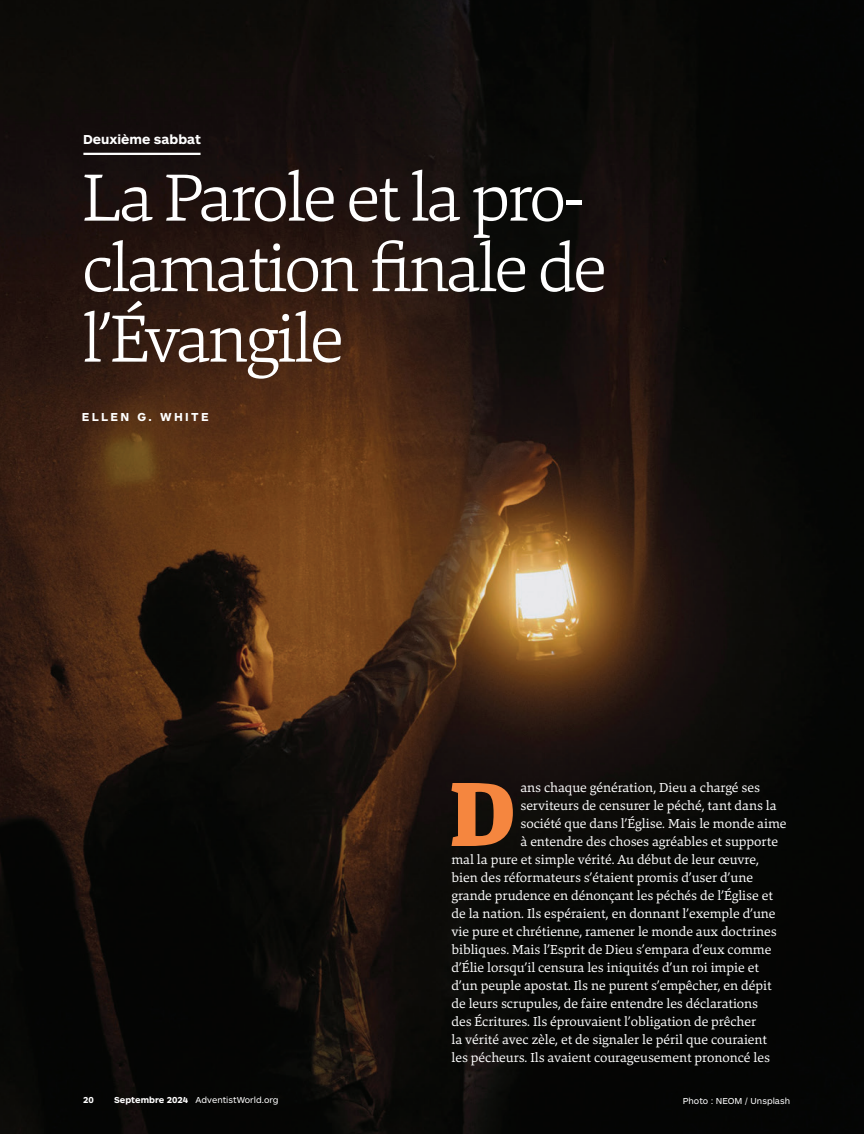
<style>
.page{position:relative;width:864px;height:1134px;background:#fff}
.page>*{position:absolute;margin:0;border:0;box-sizing:border-box;transform-origin:0 0}
.WOP_Drop_Caps{font:900 94.65px "Danton";color:#f5863f}
.WOP_H1{font:300 69px/70.5px "Danton";letter-spacing:-.04em;color:#fff}
.WOP_Drop_Caps-2{font:13.5px "Danton";color:#fff}
.t1{font:700 13.5px "ARS Maquette Pro";letter-spacing:.035em;color:#fff}
.Feature_Byline{font:700 12px "ARS Maquette Pro";letter-spacing:.2em;color:#fff}
.New_Photo_Credit{font:9px "ARS Maquette Pro";color:#fff}
.t2{font:700 9px "ARS Maquette Pro";color:#fff}
.s1{font-weight:700}
</style>
<div class="page">
<img style="left:0;top:0;width:864px;height:1134px">
<hr style="left:83px;top:153px;width:118px;height:2px;background:#fff">
<p class="t1" style="left:83px;top:131px;width:119px">Deuxième sabbat</p>
<p class="WOP_H1" style="left:82px;top:162px;width:526px">La Parole et la pro&shy;clamation finale de l’Évangile</p>
<p class="Feature_Byline" style="left:82px;top:409px;width:128px">ELLEN G. WHITE</p>
<p class="WOP_Drop_Caps" style="left:450px;top:751px;width:67px">D</p>
<p class="WOP_Drop_Caps-2" style="left:520px;top:779px;width:241px">ans chaque génération, Dieu a chargé ses</p>
<p class="WOP_Drop_Caps-2" style="left:520px;top:797px;width:258px">serviteurs de censurer le péché, tant dans la</p>
<p class="WOP_Drop_Caps-2" style="left:520px;top:815px;width:268px">société que dans l’Église. Mais le monde aime</p>
<p class="WOP_Drop_Caps-2" style="left:520px;top:833px;width:259px">à entendre des choses agréables et supporte</p>
<p class="WOP_Drop_Caps-2" style="left:451px;top:851px;width:309px">mal la pure et simple vérité. Au début de leur œuvre,</p>
<p class="WOP_Drop_Caps-2" style="left:451px;top:869px;width:303px">bien des réformateurs s’étaient promis d’user d’une</p>
<p class="WOP_Drop_Caps-2" style="left:451px;top:887px;width:323px">grande prudence en dénonçant les péchés de l’Église et</p>
<p class="WOP_Drop_Caps-2" style="left:451px;top:905px;width:326px">de la nation. Ils espéraient, en donnant l’exemple d’une</p>
<p class="WOP_Drop_Caps-2" style="left:451px;top:923px;width:327px">vie pure et chrétienne, ramener le monde aux doctrines</p>
<p class="WOP_Drop_Caps-2" style="left:451px;top:941px;width:321px">bibliques. Mais l’Esprit de Dieu s’empara d’eux comme</p>
<p class="WOP_Drop_Caps-2" style="left:451px;top:959px;width:309px">d’Élie lorsqu’il censura les iniquités d’un roi impie et</p>
<p class="WOP_Drop_Caps-2" style="left:451px;top:977px;width:322px">d’un peuple apostat. Ils ne purent s’empêcher, en dépit</p>
<p class="WOP_Drop_Caps-2" style="left:451px;top:995px;width:308px">de leurs scrupules, de faire entendre les déclarations</p>
<p class="WOP_Drop_Caps-2" style="left:451px;top:1013px;width:306px">des Écritures. Ils éprouvaient l’obligation de prêcher</p>
<p class="WOP_Drop_Caps-2" style="left:451px;top:1031px;width:317px">la vérité avec zèle, et de signaler le péril que couraient</p>
<p class="WOP_Drop_Caps-2" style="left:451px;top:1049px;width:320px">les pécheurs. Ils avaient courageusement prononcé les</p>
<p class="t2" style="left:83px;top:1094px;width:12px">20</p>
<p class="New_Photo_Credit" style="left:114px;top:1094px;width:166px"><span class="s1">Septembre 2024</span> AdventistWorld.org</p>
<p class="New_Photo_Credit" style="left:683px;top:1095px;width:109px">Photo : NEOM / Unsplash</p>
</div>
